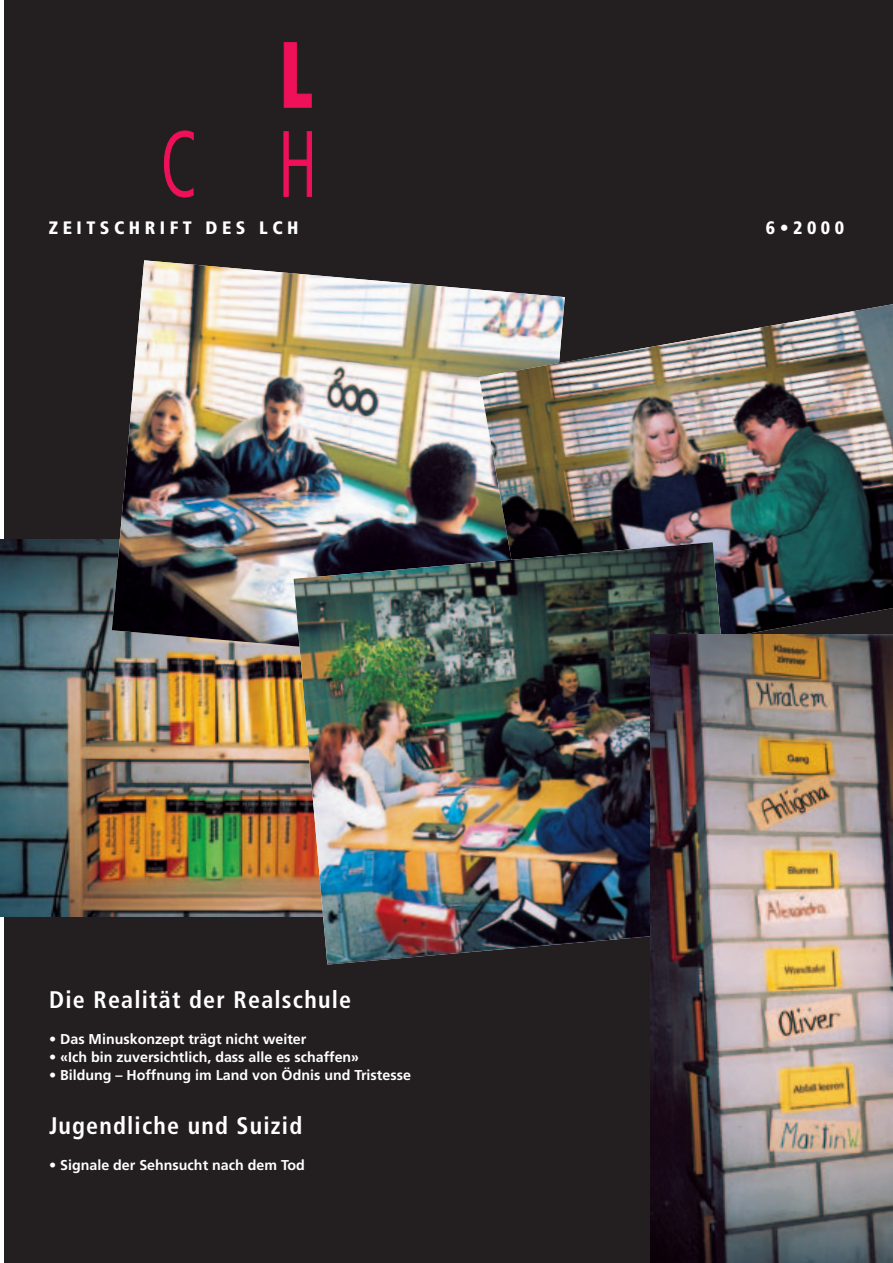
<style>
.page{position:relative;width:893px;height:1263px;background:#fff}
.page>*{position:absolute;margin:0;border:0;box-sizing:border-box;transform-origin:0 0}
.t1{font:700 condensed 24px "Frutiger";letter-spacing:.05em;color:#fff}
.t2{font:900 condensed 18px "Frutiger";letter-spacing:.25em;color:#fff}
.t3{font:700 14.25px "Frutiger";color:#fff}
</style>
<div class="page">
<div style="left:4px;top:0;width:889px;height:1263px;background:#231f20"></div>
<img style="left:0;top:539px;width:294px;height:378px">
<svg style="left:164px;top:131px;width:30px;height:66px"></svg>
<svg style="left:284px;top:42px;width:28px;height:66px"></svg>
<svg style="left:284px;top:131px;width:28px;height:66px"></svg>
<img style="left:112px;top:260px;width:453px;height:407px">
<img style="left:479px;top:303px;width:414px;height:332px">
<img style="left:294px;top:542px;width:452px;height:422px">
<img style="left:651px;top:635px;width:242px;height:628px">
<p class="t2" style="left:49px;top:220px;width:251px">ZEITSCHRIFT DES LCH</p>
<p class="t2" style="left:766px;top:220px;width:80px">6•2000</p>
<h1 class="t1" style="left:49px;top:990px;width:304px">Die Realität der Realschule</h1>
<p class="t3" style="left:49px;top:1033px;width:259px">• Das Minuskonzept trägt nicht weiter</p>
<p class="t3" style="left:49px;top:1051px;width:312px">• «Ich bin zuversichtlich, dass alle es schaffen»</p>
<p class="t3" style="left:49px;top:1069px;width:363px">• Bildung – Hoffnung im Land von Ödnis und Tristesse</p>
<h1 class="t1" style="left:49px;top:1116px;width:255px">Jugendliche und Suizid</h1>
<p class="t3" style="left:49px;top:1159px;width:257px">• Signale der Sehnsucht nach dem Tod</p>
</div>
